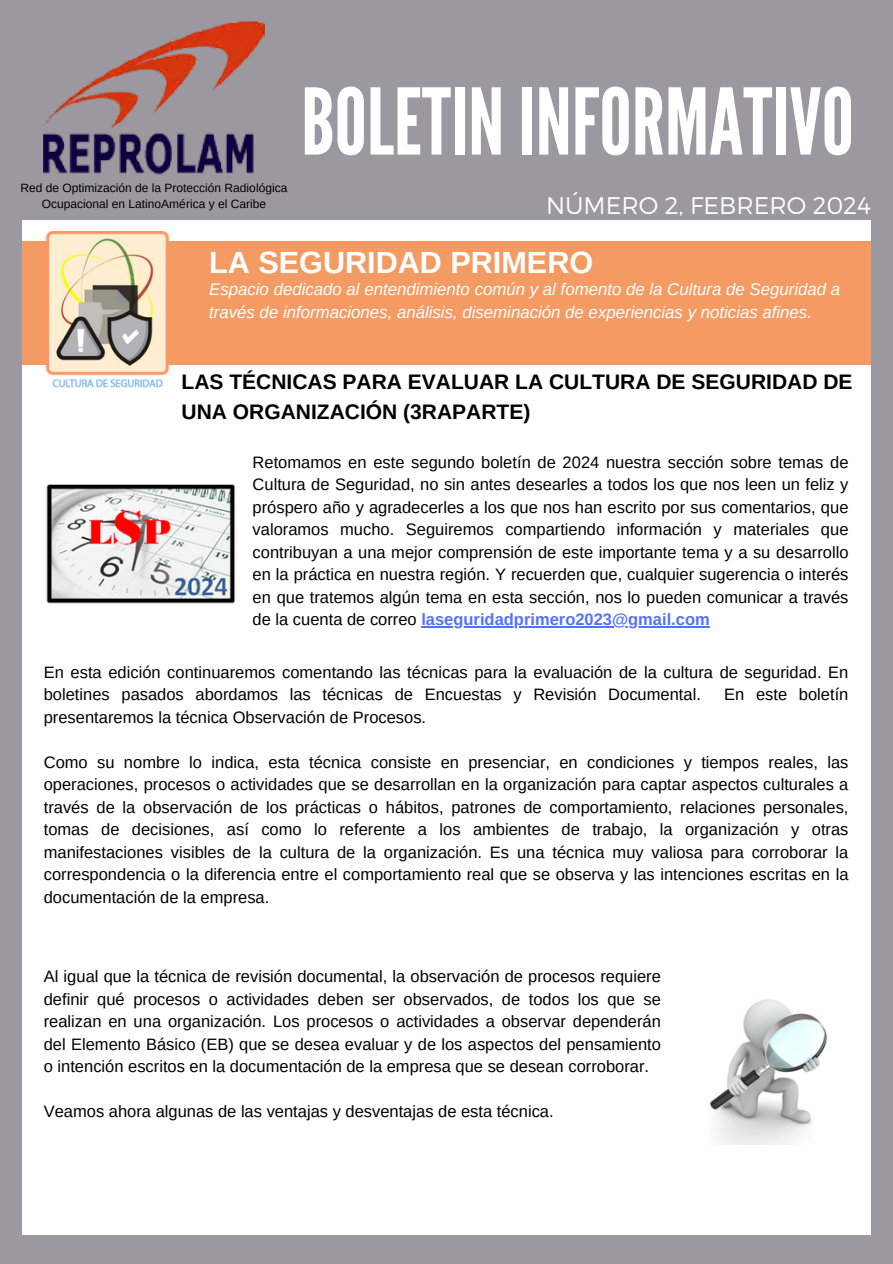
<style>
.page{position:relative;width:893px;height:1264px;background:#fff}
.page>*{position:absolute;margin:0;border:0;box-sizing:border-box;transform-origin:0 0}
.t1{font:91.5px "League Gothic";color:#fff}
.t2{font:700 30.6px "Arimo";color:#fff}
.t3{font:300 24px "Montserrat";color:#fff}
.t4{font:700 21px/29.2px "Arimo";color:#000}
.t5{font:italic 16.8px/22.5px "Arimo";color:#fff}
.t6{font:16.5px/22.5px "Arimo";color:#000;text-align:justify}
.t7{font:12px "Arimo";color:#000}
.s1{font-weight:700;color:#5271ff}
</style>
<div class="page">
<div style="left:0;top:0;width:892px;height:1263px;background:#9b999f"></div>
<img style="left:44px;top:21px;width:220px;height:154px">
<div style="left:22px;top:220px;width:849px;height:1014px;background:#fff"></div>
<div style="left:22px;top:241px;width:848px;height:123px;background:#f49b64"></div>
<img style="left:44px;top:231px;width:125px;height:157px">
<img style="left:46px;top:484px;width:189px;height:120px">
<img style="left:710px;top:999px;width:118px;height:145px">
<hr style="left:421px;top:626px;width:288px;height:1px;background:#5271ff">
<h2 class="t1" style="left:301px;top:69px;width:554px">BOLETININFORMATIVO</h2>
<h5 class="t3" style="left:546px;top:190px;width:326px">NÚMERO 2, FEBRERO 2024</h5>
<h4 class="t2" style="left:209px;top:245px;width:385px">LA SEGURIDAD PRIMERO</h4>
<p class="t5" style="left:209px;top:278px;width:632px">Espacio dedicado al entendimiento común y al fomento de la Cultura de Seguridad a través de informaciones, análisis, diseminación de experiencias y noticias afines.</p>
<h3 class="t7" style="left:21px;top:181px;width:268px">Red de Optimización de la Protección Radiológica</h3>
<p class="t7" style="left:42px;top:197px;width:226px">Ocupacional en LatinoAmérica y el Caribe</p>
<h5 class="t4" style="left:182px;top:367px;width:672px">LAS TÉCNICAS PARA EVALUAR LA CULTURA DE SEGURIDAD DE<br>UNA ORGANIZACIÓN (3RAPARTE)</h5>
<h5 class="t6" style="left:252px;top:450px;width:597px">Retomamos en este segundo boletín de 2024 nuestra sección sobre temas de Cultura de Seguridad, no sin antes desearles a todos los que nos leen un feliz y próspero año y agradecerles a los que nos han escrito por sus comentarios, que valoramos mucho. Seguiremos compartiendo información y materiales que contribuyan a una mejor comprensión de este importante tema y a su desarrollo en la práctica en nuestra región. Y recuerden que, cualquier sugerencia o interés en que tratemos algún tema en esta sección, nos lo pueden comunicar a través de la cuenta de correo <span class="s1">laseguridadprimero2023@gmail.com</span></h5>
<h5 class="t6" style="left:44px;top:660px;width:806px">En esta edición continuaremos comentando las técnicas para la evaluación de la cultura de seguridad. En boletines pasados abordamos las técnicas de Encuestas y Revisión Documental.</h5>
<h5 class="t6" style="left:724px;top:683px;width:126px">En este boletín</h5>
<h5 class="t6" style="left:44px;top:705px;width:384px">presentaremos la técnica Observación de Procesos.</h5>
<h5 class="t6" style="left:44px;top:750px;width:806px">Como su nombre lo indica, esta técnica consiste en presenciar, en condiciones y tiempos reales, las operaciones, procesos o actividades que se desarrollan en la organización para captar aspectos culturales a través de la observación de los prácticas o hábitos, patrones de comportamiento, relaciones personales, tomas de decisiones, así como lo referente a los ambientes de trabajo, la organización y otras manifestaciones visibles de la cultura de la organización. Es una técnica muy valiosa para corroborar la correspondencia o la diferencia entre el comportamiento real que se observa y las intenciones escritas en la documentación de la empresa.</h5>
<p class="t6" style="left:44px;top:965px;width:618px">Al igual que la técnica de revisión documental, la observación de procesos requiere definir qué procesos o actividades deben ser observados, de todos los que se realizan en una organización. Los procesos o actividades a observar dependerán del Elemento Básico (EB) que se desea evaluar y de los aspectos del pensamiento o intención escritos en la documentación de la empresa que se desean corroborar.</p>
<p class="t6" style="left:44px;top:1100px;width:511px">Veamos ahora algunas de las ventajas y desventajas de esta técnica.</p>
</div>
